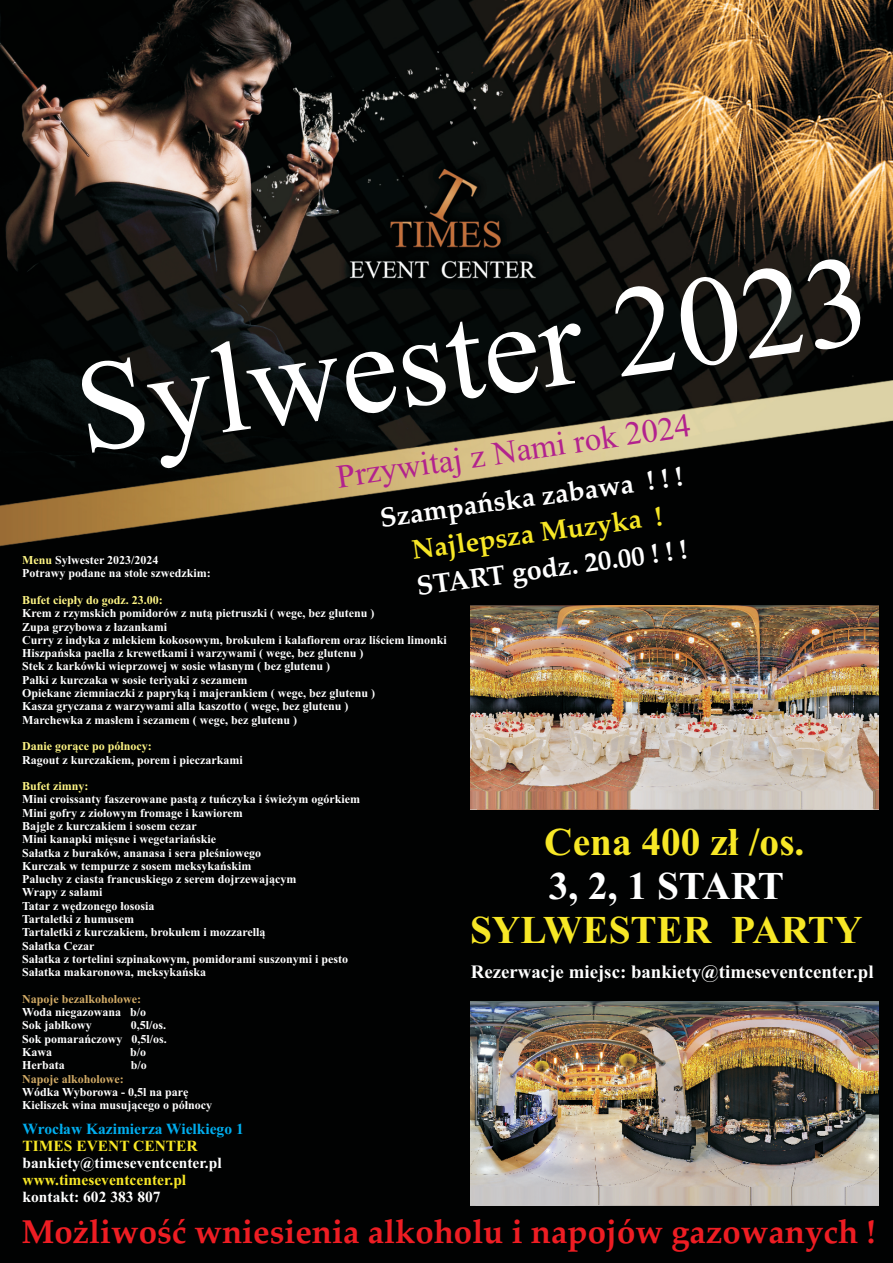
<style>
.page{position:relative;width:893px;height:1263px;background:#fff}
.page>*{position:absolute;margin:0;border:0;box-sizing:border-box;transform-origin:0 0}
.t1{font:129px "Mongolian Baiti";color:#fff}
.t2{font:700 39.3px "Times New Roman";color:#f7e726}
.t3{font:700 39.3px "Times New Roman";letter-spacing:-.015em;color:#fff}
.t4{font:700 33px "Palatino Linotype";color:#ee1d23}
.t5{font:33px "Mongolian Baiti";color:#b2228e}
.t6{font:700 27px "Palatino Linotype";color:#fff}
.t7{font:700 27px "Palatino Linotype";color:#f7e726}
.t8{font:700 18.9px "Times New Roman";color:#fff}
.t9{font:700 15.45px "Times New Roman";color:#fff}
.t10{font:700 15.45px "Times New Roman";color:#f7e726}
.t11{font:700 15.45px "Times New Roman";color:#00aeef}
.t12{font:700 12px/13.4px "Times New Roman";color:#fff}
.t13{font:700 12px "Times New Roman";color:#fff685}
.t14{font:700 12px "Times New Roman";color:#d2ab66}
.s1{color:#fff685}
</style>
<div class="page">
<img style="left:0;top:0;width:893px;height:1263px">
<img style="left:470px;top:606px;width:408px;height:204px">
<img style="left:471px;top:1001px;width:407px;height:204px">
<svg style="left:342px;top:349px;width:57px;height:67px;background:#040808"></svg>
<h1 class="t1" style="left:68px;top:344px;width:800px;rotate:-8deg">Sylw ster 2023</h1>
<h3 class="t5" style="left:334px;top:459px;width:359px;rotate:-8deg">Przywitaj z Nami rok 2024</h3>
<h3 class="t6" style="left:379px;top:507px;width:307px;rotate:-8deg">Szampañska zabawa ! ! !</h3>
<h3 class="t7" style="left:411px;top:540px;width:254px;rotate:-8deg">Najlepsza Muzyka !</h3>
<h3 class="t6" style="left:416px;top:576px;width:274px;rotate:-8deg">START godz. 20.00 ! ! !</h3>
<p class="t12" style="left:22px;top:555px;width:138px"><span class="s1">Menu</span> Sylwester 2023/2024</p>
<p class="t13" style="left:22px;top:596px;width:142px">Bufet ciep³y do godz. 23.00:</p>
<p class="t12" style="left:22px;top:568px;width:190px">Potrawy podane na stole szwedzkim:</p>
<p class="t12" style="left:22px;top:608px;width:426px">Krem z rzymskich pomidorów z nut¹ pietruszki ( wege, bez glutenu )<br>Zupa grzybowa z ³azankami<br>Curry z indyka z mlekiem kokosowym, broku³em i kalafiorem oraz liœciem limonki Hiszpañska paella z krewetkami i warzywami ( wege, bez glutenu )<br>Stek z karkówki wieprzowej w sosie w³asnym ( bez glutenu )<br>Pa³ki z kurczaka w sosie teriyaki z sezamem<br>Opiekane ziemniaczki z papryk¹ i majerankiem ( wege, bez glutenu )<br>Kasza gryczana z warzywami alla kaszotto ( wege, bez glutenu )<br>Marchewka z mas³em i sezamem ( wege, bez glutenu )</p>
<p class="t12" style="left:22px;top:754px;width:222px">Ragout z kurczakiem, porem i pieczarkami</p>
<p class="t12" style="left:22px;top:794px;width:340px">Mini croissanty faszerowane past¹ z tuñczyka i œwie¿ym ogórkiem Mini gofry z zio³owym fromage i kawiorem<br>Bajgle z kurczakiem i sosem cezar<br>Mini kanapki miêsne i wegetariañskie<br>Sa³atka z buraków, ananasa i sera pleœniowego<br>Kurczak w tempurze z sosem meksykañskim<br>Paluchy z ciasta francuskiego z serem dojrzewaj¹cym<br>Wrapy z salami<br>Tatar z wêdzonego ³ososia<br>Tartaletki z humusem<br>Tartaletki z kurczakiem, broku³em i mozzarell¹<br>Sa³atka Cezar<br>Sa³atka z tortelini szpinakowym, pomidorami suszonymi i pesto Sa³atka makaronowa, meksykañska</p>
<p class="t14" style="left:22px;top:995px;width:120px">Napoje bezalkoholowe:</p>
<p class="t13" style="left:22px;top:742px;width:131px">Danie gor¹ce po pó³nocy:</p>
<p class="t13" style="left:22px;top:782px;width:68px">Bufet zimny:</p>
<p class="t12" style="left:22px;top:1006px;width:126px">Woda niegazowana b/o<br>Sok jab³kowy</p>
<p class="t12" style="left:22px;top:1020px;width:146px;text-align:justify;text-indent:109px">0,5l/os.<br>Sok pomarañczowy 0,5l/os.<br>Kawa</p>
<p class="t12" style="left:130px;top:1046px;width:18px">b/o</p>
<p class="t12" style="left:22px;top:1060px;width:44px">Herbata</p>
<p class="t12" style="left:131px;top:1060px;width:18px">b/o</p>
<p class="t12" style="left:22px;top:1086px;width:192px">Wódka Wyborowa - 0,5l na parê<br>Kieliszek wina musuj¹cego o pó³nocy</p>
<p class="t14" style="left:22px;top:1074px;width:103px">Napoje alkoholowe:</p>
<p class="t11" style="left:23px;top:1123px;width:223px">Wroc³aw Kazimierza Wielkiego 1</p>
<p class="t9" style="left:23px;top:1158px;width:201px">bankiety@timeseventcenter.pl</p>
<p class="t10" style="left:23px;top:1140px;width:177px">TIMES EVENT CENTER</p>
<p class="t10" style="left:23px;top:1175px;width:165px">www.timeseventcenter.pl</p>
<p class="t9" style="left:23px;top:1192px;width:140px">kontakt: 602 383 807</p>
<h2 class="t2" style="left:544px;top:829px;width:262px">Cena 400 z³ /os.</h2>
<h2 class="t3" style="left:549px;top:872px;width:237px">3, 2, 1 START</h2>
<h2 class="t2" style="left:470px;top:916px;width:394px">SYLWESTER PARTY</h2>
<h3 class="t8" style="left:471px;top:965px;width:404px">Rezerwacje miejsc: bankiety@timeseventcenter.pl</h3>
<h3 class="t4" style="left:21px;top:1218px;width:856px">Mo¿liwoœæ wniesienia alkoholu i napojów gazowanych !</h3>
</div>
